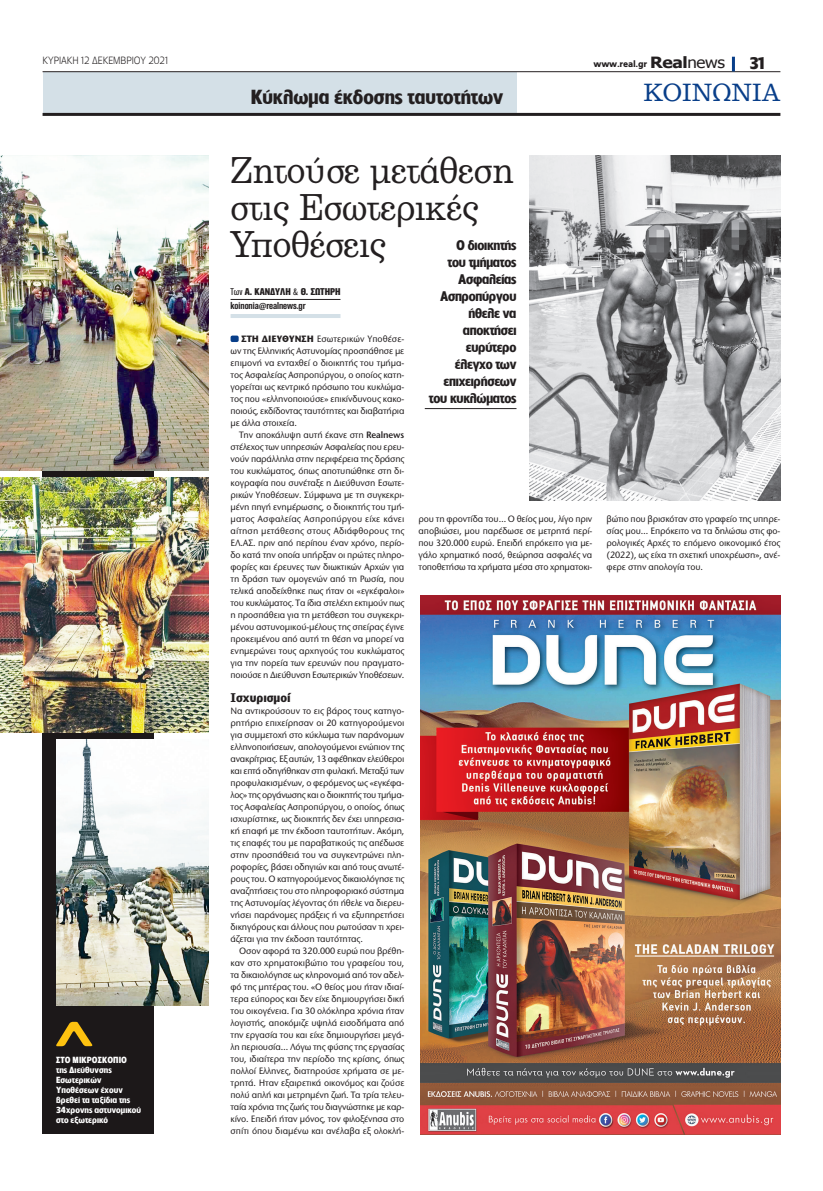
<style>
.page{position:relative;width:823px;height:1191px;background:#fff}
.page>*{position:absolute;margin:0;border:0;box-sizing:border-box;transform-origin:0 0}
.t1{font:36px/37px "PF Clarendon";letter-spacing:-.005em;color:#231f20;scale:.89 1}
.t2{font:24px "PF Clarendon";color:#083e89;scale:.96 1}
.t3{font:700 19px "PF Lounge";color:#231f20}
.t4{font:700 16px "PF Lounge";color:#231f20}
.t5{font:700 13px/17px "PF Lounge";letter-spacing:-.02em;color:#231f20;text-align:right}
.t6{font:900 12px "PF Bell Gothic Text";letter-spacing:-.005em;color:#231f20}
.t7{font:300 10px "PF Lounge";letter-spacing:-.005em;color:#231f20;scale:.96 1}
.t8{font:900 10px "PF Akzidenz Text Cond";letter-spacing:-.01em;color:#231f20}
.t9{font:700 10px "PF Akzidenz Text Cond";letter-spacing:-.01em;color:#231f20}
.t10{font:500 9.6px/12px "Stone Sans ITC Hel";letter-spacing:-.015em;color:#231f20;text-align:justify;scale:.96 1}
.t11{font:900 9px "PF Catalog";letter-spacing:-.02em;color:#231f20;scale:.96 1}
.t12{font:700 8.3px/10px "PF Lounge";letter-spacing:.005em;color:#fff}
.s1{font-family:"Tahoma";font-weight:700;font-size:15.5px}
.s2{font-family:"Tahoma";font-weight:400;font-size:15.5px}
.s3{font-weight:400}
.s4{font-weight:700}
.s5{font-weight:600}
</style>
<div class="page">
<div style="left:43px;top:72px;width:473px;height:41px;background:#d4e0e7"></div>
<hr style="left:43px;top:71px;width:737px;height:1px;background:#231f20">
<hr style="left:43px;top:113px;width:737px;height:3px;background:#231f20">
<hr style="left:731px;top:57px;width:3px;height:14px;background:#083e89">
<div style="left:43px;top:448px;width:111px;height:685px;background:#1c1819"></div>
<hr style="left:424px;top:408px;width:92px;height:1px;background:#231f20">
<hr style="left:230px;top:299px;width:110px;height:1px;background:#231f20">
<hr style="left:230px;top:314px;width:110px;height:4px;background:#d4e0e7">
<div style="left:230px;top:335px;width:8px;height:7px;background:#083e89;border-radius:2px"></div>
<img style="left:420px;top:595px;width:360px;height:539px">
<img style="left:529px;top:156px;width:251px;height:344px">
<img style="left:0;top:478px;width:208px;height:254px">
<img style="left:0;top:156px;width:208px;height:314px">
<img style="left:56px;top:739px;width:152px;height:266px">
<svg style="left:56px;top:1021px;width:37px;height:25px"></svg>
<p class="t7" style="left:43px;top:55px;width:134px">ΚΥΡΙΑΚΗ 12 ΔΕΚΕΜΒΡΙΟΥ 2021</p>
<p class="t12" style="left:56px;top:1054px;width:86px">ΣΤΟ ΜΙΚΡΟΣΚΌΠΙΟ<br>της Διεύθυνσης<br>Εσωτερικών<br>Υποθέσεων έχουν βρεθεί τα ταξίδια της<br>34χρονης αστυνομικού στο εξωτερικό</p>
<p class="t11" style="left:593px;top:59px;width:138px">www.real.gr <span class="s1">Real</span><span class="s2">news</span></p>
<h3 class="t4" style="left:749px;top:54px;width:18px">31</h3>
<h3 class="t3" style="left:250px;top:86px;width:254px">Κύκλωμα έκδοσης ταυτοτήτων</h3>
<h2 class="t2" style="left:643px;top:80px;width:144px">ΚΟΙΝΩΝΙΑ</h2>
<h1 class="t1" style="left:230px;top:152px;width:319px">Ζητούσε μετάθεση στις Εσωτερικές<br>Υποθέσεις</h1>
<h3 class="t5" style="left:428px;top:237px;width:89px">Ο διοικητής<br>του τμήματος<br>Ασφαλείας<br>Ασπροπύργου ήθελε να αποκτήσει ευρύτερο έλεγχο των επιχειρήσεων του κυκλώματος</h3>
<p class="t8" style="left:230px;top:286px;width:111px"><span class="s3">Των</span> Α. ΚΑΝΔΥΛΗ <span class="s3">&amp;</span> Θ. ΣΩΤΗΡΗ</p>
<p class="t9" style="left:230px;top:300px;width:76px">koinonia@realnews.gr</p>
<p class="t10" style="left:230px;top:333px;width:182px;text-indent:11px"><span class="s4">ΣΤΗ ΔΙΕΎΘΥΝΣΗ</span> Εσωτερικών Υποθέσε&shy;ων της Ελληνικής Αστυνομίας προσπάθησε με επιμονή να ενταχθεί ο διοικητής του τμήμα&shy;τος Ασφαλείας Ασπροπύργου, ο οποίος κατη&shy;γορείται ως κεντρικό πρόσωπο του κυκλώμα&shy;τος που «ελληνοποιούσε» επικίνδυνους κακο&shy;ποιούς, εκδίδοντας ταυτότητες και διαβατήρια με άλλα στοιχεία.</p>
<p class="t10" style="left:230px;top:429px;width:182px;text-indent:9px">Την αποκάλυψη αυτή έκανε στη <span class="s5">Realnews </span>στέλεχος των υπηρεσιών Ασφαλείας που ερευ&shy;νούν παράλληλα στην περιφέρεια της δράσης του κυκλώματος, όπως αποτυπώθηκε στη δι&shy;κογραφία που συνέταξε η Διεύθυνση Εσωτε&shy;ρικών Υποθέσεων. Σύμφωνα με τη συγκεκρι&shy;μένη πηγή ενημέρωσης, ο διοικητής του τμή&shy;ματος Ασφαλείας Ασπροπύργου είχε κάνει αίτηση μετάθεσης στους Αδιάφθορους της ΕΛ.ΑΣ. πριν από περίπου έναν χρόνο, περίο&shy;δο κατά την οποία υπήρξαν οι πρώτες πληρο&shy;φορίες και έρευνες των διωκτικών Αρχών για τη δράση των ομογενών από τη Ρωσία, που τελικά αποδείχθηκε πως ήταν οι «εγκέφαλοι» του κυκλώματος. Τα ίδια στελέχη εκτιμούν πως η προσπάθεια για τη μετάθεση του συγκεκρι&shy;μένου αστυνομικού-μέλους της σπείρας έγινε προκειμένου από αυτή τη θέση να μπορεί να ενημερώνει τους αρχηγούς του κυκλώματος για την πορεία των ερευνών που πραγματο&shy;ποιούσε η Διεύθυνση Εσωτερικών Υποθέσεων.</p>
<p class="t6" style="left:230px;top:690px;width:62px">Ισχυρισμοί</p>
<p class="t10" style="left:230px;top:705px;width:182px">Να αντικρούσουν το εις βάρος τους κατηγο&shy;ρητήριο επιχείρησαν οι 20 κατηγορούμενοι για συμμετοχή στο κύκλωμα των παράνομων ελληνοποιήσεων, απολογούμενοι ενώπιον της ανακρίτριας. Εξ αυτών, 13 αφέθηκαν ελεύθεροι και επτά οδηγήθηκαν στη φυλακή. Μεταξύ των προφυλακισμένων, ο φερόμενος ως «εγκέφα&shy;λος» της οργάνωσης και ο διοικητής του τμήμα&shy;τος Ασφαλείας Ασπροπύργου, ο οποίος, όπως ισχυρίστηκε, ως διοικητής δεν έχει υπηρεσια&shy;κή επαφή με την έκδοση ταυτοτήτων. Ακόμη, τις επαφές του με παραβατικούς τις απέδωσε στην προσπάθειά του να συγκεντρώνει πλη&shy;ροφορίες, βάσει οδηγιών και από τους ανωτέ&shy;ρους του. Ο κατηγορούμενος δικαιολόγησε τις αναζητήσεις του στο πληροφοριακό σύστημα της Αστυνομίας λέγοντας ότι ήθελε να διερευ&shy;νήσει παράνομες πράξεις ή να εξυπηρετήσει δικηγόρους και άλλους που ρωτούσαν τι χρει&shy;άζεται για την έκδοση ταυτότητας.</p>
<p class="t10" style="left:230px;top:945px;width:182px;text-indent:9px">Οσον αφορά τα 320.000 ευρώ που βρέθη&shy;καν στο χρηματοκιβώτιο του γραφείου του, τα δικαιολόγησε ως κληρονομιά από τον αδελ&shy;φό της μητέρας του. «Ο θείος μου ήταν ιδιαί&shy;τερα εύπορος και δεν είχε δημιουργήσει δική του οικογένεια. Για 30 ολόκληρα χρόνια ήταν λογιστής, αποκόμιζε υψηλά εισοδήματα από την εργασία του και είχε δημιουργήσει μεγά&shy;λη περιουσία… Λόγω της φύσης της εργασίας του, ιδιαίτερα την περίοδο της κρίσης, όπως πολλοί Ελληνες, διατηρούσε χρήματα σε με&shy;τρητά. Ηταν εξαιρετικά οικονόμος και ζούσε πολύ απλή και μετρημένη ζωή. Τα τρία τελευ&shy;ταία χρόνια της ζωής του διαγνώστηκε με καρ&shy;κίνο. Επειδή ήταν μόνος, τον φιλοξένησα στο σπίτι όπου διαμένω και ανέλαβα εξ ολοκλή-</p>
<p class="t10" style="left:418px;top:513px;width:182px">ρου τη φροντίδα του… Ο θείος μου, λίγο πριν αποβιώσει, μου παρέδωσε σε μετρητά περί&shy;που 320.000 ευρώ. Επειδή επρόκειτο για με&shy;γάλο χρηματικό ποσό, θεώρησα ασφαλές να τοποθετήσω τα χρήματα μέσα στο χρηματοκι-</p>
<p class="t10" style="left:606px;top:513px;width:182px">βώτιο που βρισκόταν στο γραφείο της υπηρε&shy;σίας μου… Επρόκειτο να τα δηλώσω στις φο&shy;ρολογικές Αρχές το επόμενο οικονομικό έτος (2022), ως είχα τη σχετική υποχρέωση», ανέ&shy;φερε στην απολογία του.</p>
</div>
